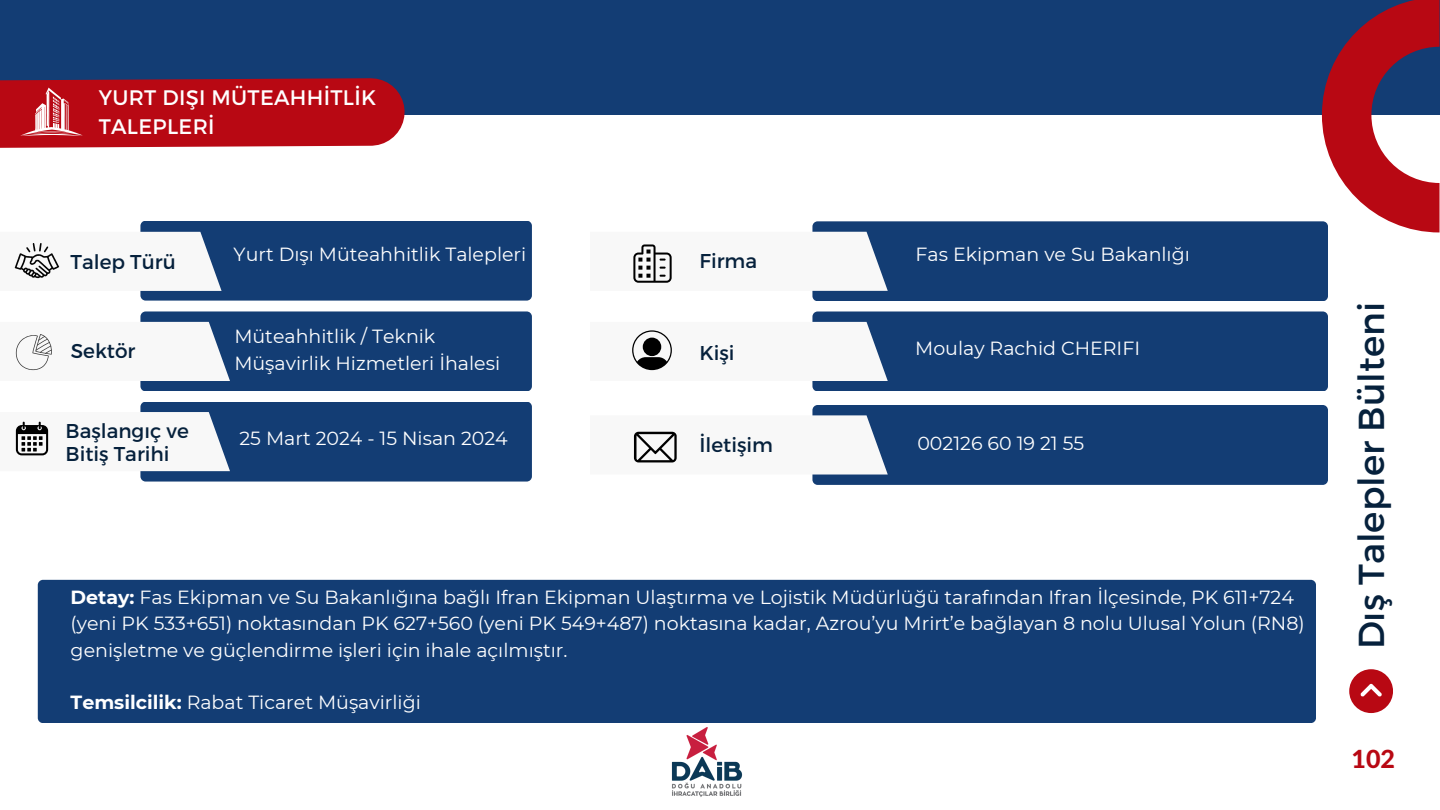
<style>
.page{position:relative;width:1440px;height:810px;background:#fff}
.page>*{position:absolute;margin:0;border:0;box-sizing:border-box;transform-origin:0 0}
.t1{font:36px "Montserrat";color:#06213c}
.t2{font:800 25px "Lato Latin";color:#b80813}
.t3{font:21px/29.2px "Montserrat";letter-spacing:.015em;color:#fff}
.t4{font:20px/22.5px "Montserrat";color:#06213c}
.t5{font:19px/26.2px "Montserrat";color:#fff}
.s1{font-weight:700}
</style>
<div class="page">
<div style="left:0;top:0;width:1440px;height:115px;background:#133d74"></div>
<svg style="left:0;top:78px;width:405px;height:70px;background:#b5101c"></svg>
<div style="left:140px;top:402px;width:392px;height:80px;background:#133d74;border-radius:5px"></div>
<div style="left:140px;top:311px;width:392px;height:80px;background:#133d74;border-radius:5px"></div>
<div style="left:140px;top:221px;width:392px;height:80px;background:#133d74;border-radius:5px"></div>
<svg style="left:1322px;top:0;width:118px;height:232px"></svg>
<svg style="left:1349px;top:670px;width:44px;height:43px"></svg>
<div style="left:812px;top:311px;width:516px;height:80px;background:#133d74;border-radius:5px"></div>
<div style="left:812px;top:221px;width:516px;height:80px;background:#133d74;border-radius:5px"></div>
<div style="left:38px;top:580px;width:1278px;height:143px;background:#133d74;border-radius:5px"></div>
<svg style="left:633px;top:232px;width:255px;height:59px"></svg>
<svg style="left:14px;top:232px;width:208px;height:59px"></svg>
<svg style="left:15px;top:412px;width:215px;height:59px"></svg>
<svg style="left:15px;top:322px;width:215px;height:59px"></svg>
<svg style="left:20px;top:88px;width:63px;height:48px;background:#c9464e"></svg>
<div style="left:812px;top:405px;width:516px;height:80px;background:#133d74;border-radius:5px"></div>
<svg style="left:632px;top:322px;width:256px;height:59px"></svg>
<svg style="left:633px;top:415px;width:255px;height:60px"></svg>
<img style="left:671px;top:727px;width:72px;height:70px">
<p class="t3" style="left:99px;top:82px;width:279px">YURT DIŞI MÜTEAHHİTLİK<br>TALEPLERİ</p>
<p class="t4" style="left:71px;top:250px;width:107px">Talep Türü</p>
<p class="t4" style="left:71px;top:338px;width:66px">Sektör</p>
<p class="t4" style="left:66px;top:419px;width:125px">Başlangıç ve<br>Bitiş Tarihi</p>
<p class="t5" style="left:234px;top:241px;width:291px">Yurt Dışı Müteahhitli k Talepleri</p>
<p class="t5" style="left:234px;top:323px;width:264px">Müteahhitlik / Teknik<br>Müşavi rli k Hizmetleri İhalesi</p>
<p class="t5" style="left:240px;top:425px;width:270px">25 Mart 2024 - 15 Nisan 2024</p>
<p class="t4" style="left:700px;top:249px;width:59px">Firma</p>
<p class="t4" style="left:700px;top:340px;width:37px">Kişi</p>
<p class="t5" style="left:916px;top:241px;width:276px">Fas Ekipman ve Su Bakanlığı</p>
<p class="t5" style="left:915px;top:335px;width:226px">Moulay Rachid CHERIFI</p>
<p class="t4" style="left:700px;top:433px;width:75px">İletişim</p>
<p class="t5" style="left:917px;top:430px;width:168px">002126 60 19 21 55</p>
<p class="t5" style="left:71px;top:584px;width:1236px"><span class="s1">Detay:</span> Fas Eki pman ve Su Bakanlığına bağlı Ifran Eki pman Ulaştırma ve Lojisti k Müdürlüğü tarafından Ifran İlçesi nde, PK 611+724 (yeni PK 533+651) noktasından PK 627+560 (yeni PK 549+487) noktasına kadar, Azrou’yu Mri rt’e bağlayan 8 nolu Ulusal Yolun (RN8) genişletme ve güçlendi rme işleri içi n i hale açılmıştır.</p>
<p class="t5" style="left:71px;top:689px;width:348px"><span class="s1">Temsilcilik:</span> Rabat Ticaret Müşavi rliği</p>
<h1 class="t1" style="left:1348px;top:649px;width:349px;rotate:-90deg">Dış Talepler Bülteni</h1>
<h2 class="t2" style="left:1352px;top:748px;width:45px">102</h2>
</div>
